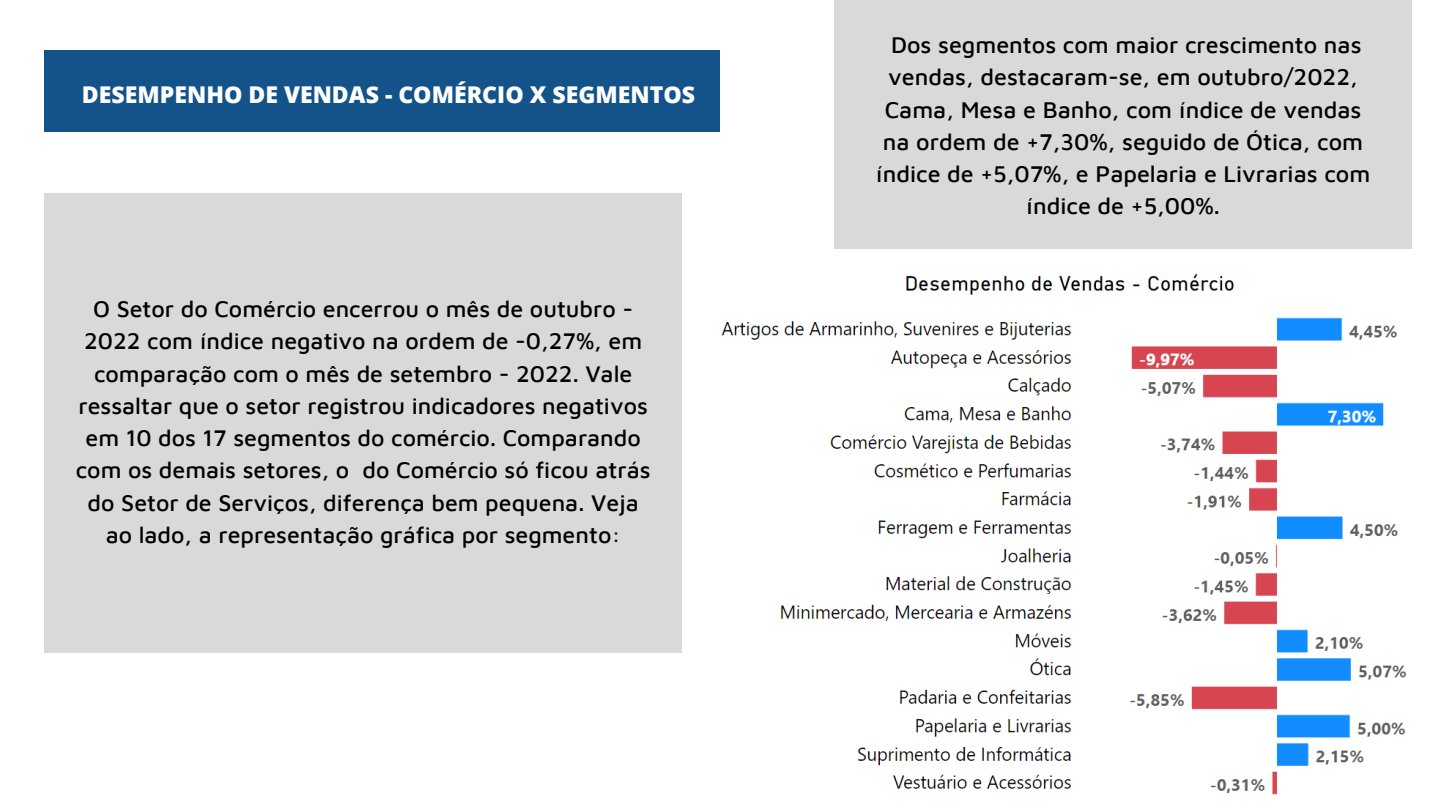
<style>
.page{position:relative;width:1440px;height:810px;background:#fff}
.page>*{position:absolute;margin:0;border:0;box-sizing:border-box;transform-origin:0 0}
.t1{font:500 23.3px/32.2px "Maven Pro";color:#000;text-align:center}
.t2{font:500 23.2px/32.2px "Maven Pro";color:#000;text-align:center}
.t3{font:800 23.1px "Open Sans";color:#fff}
</style>
<div class="page">
<div style="left:44px;top:50px;width:676px;height:82px;background:#13538a"></div>
<div style="left:44px;top:193px;width:638px;height:460px;background:#d9d9d9"></div>
<div style="left:834px;top:0;width:577px;height:249px;background:#d9d9d9"></div>
<img style="left:721px;top:274px;width:686px;height:521px">
<p class="t3" style="left:82px;top:78px;width:615px">DESEMPENHO DE VENDAS - COMÉRCIO X SEGMENTOS</p>
<p class="t2" style="left:76px;top:292px;width:576px">O Setor do Comércio encerrou o mês de outubro - 2022 com índice negativo na ordem de -0,27%, em comparação com o mês de setembro - 2022. Vale ressaltar que o setor registrou indicadores negativos em 10 dos 17 segmentos do comércio. Comparando com os demais setores, o do Comércio só ficou atrás do Setor de Serviços, diferença bem pequena. Veja ao lado, a representação gráfica por segmento:</p>
<p class="t1" style="left:876px;top:28px;width:496px">Dos segmentos com maior crescimento nas vendas, destacaram-se, em outubro/2022, Cama, Mesa e Banho, com índice de vendas na ordem de +7,30%, seguido de Ótica, com índice de +5,07%, e Papelaria e Livrarias com índice de +5,00%.</p>
</div>
